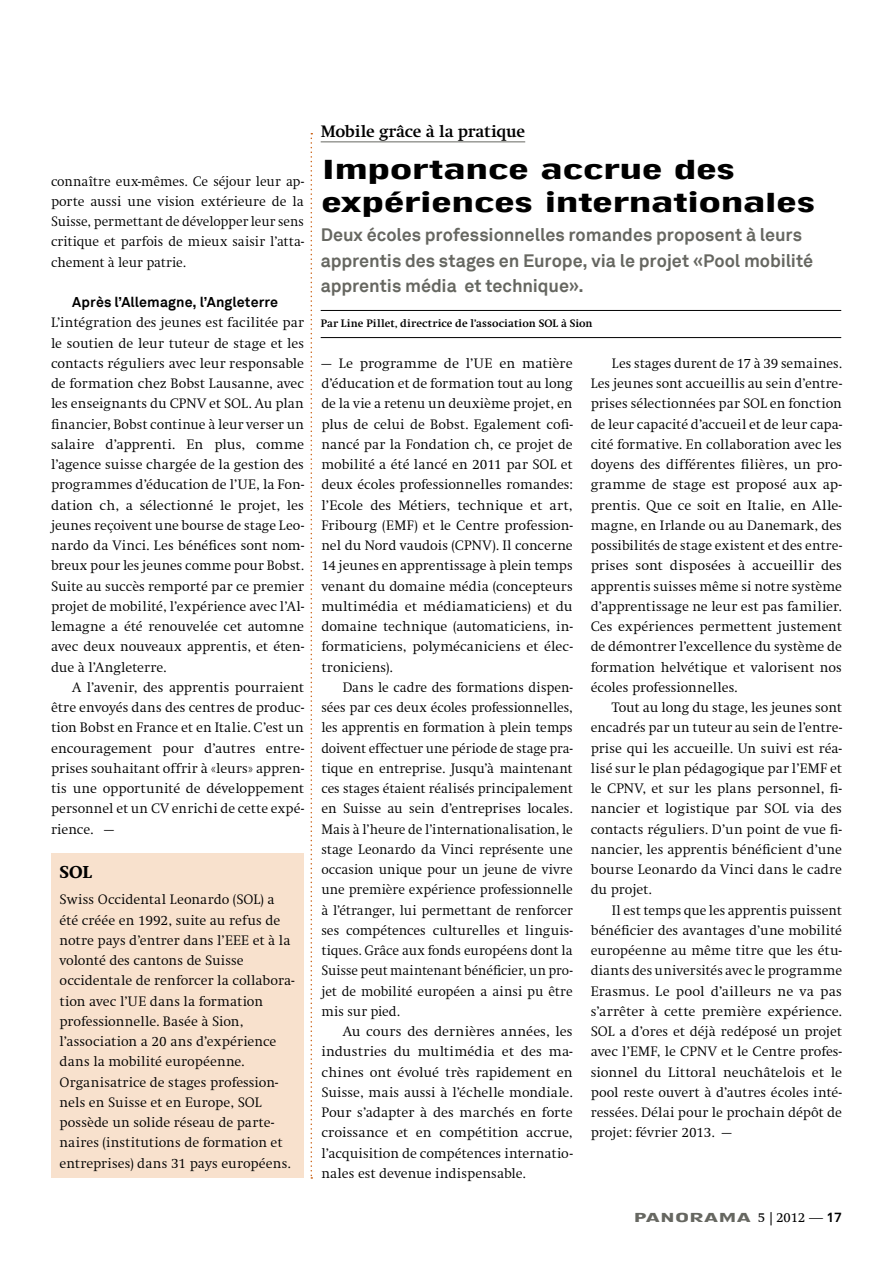
<style>
.page{position:relative;width:893px;height:1263px;background:#fff}
.page>*{position:absolute;margin:0;border:0;box-sizing:border-box;transform-origin:0 0}
.t1{font:28.5px/33px "Rundfunk Grotesk Com";letter-spacing:-.03em;color:#000;scale:1.35 1}
.t2{font:700 18px/25.5px "Akkurat";letter-spacing:-.005em;color:#666761}
.t3{font:800 18px "Swift";color:#000}
.t4{font:700 17.25px "Swift";letter-spacing:-.015em;color:#000}
.t5{font:300 14.25px/20.2px "Swift";letter-spacing:.005em;color:#000;text-align:justify}
.t6{font:700 14.25px "Akkurat";letter-spacing:.005em;color:#000}
.t7{font:13.5px "Rundfunk Grotesk Com";color:#666761;scale:1.5 1}
.t8{font:700 11.25px "Swift";letter-spacing:.015em;color:#000}
.s1{font-family:"Swift Com";color:#000}
.s2{font-family:"Swift";font-weight:300;color:#000}
.s3{font-family:"Akkurat";font-weight:700;color:#000}
</style>
<div class="page">
<div style="left:51px;top:854px;width:252px;height:324px;background:#f8e1cd"></div>
<hr style="left:321px;top:142px;width:204px;height:1px;background:#666761">
<hr style="left:321px;top:310px;width:520px;height:1px;background:#000">
<hr style="left:321px;top:337px;width:520px;height:1px;background:#000">
<svg style="left:311px;top:133px;width:1px;height:1046px"></svg>
<p class="t5" style="left:51px;top:171px;width:255px">connaître eux-mêmes. Ce séjour leur ap&shy;porte aussi une vision extérieure de la Suisse, permettant de développer leur sens critique et parfois de mieux saisir l’atta&shy;chement à leur patrie.</p>
<p class="t6" style="left:72px;top:293px;width:207px">Après l’Allemagne, l’Angleterre</p>
<p class="t5" style="left:51px;top:313px;width:255px">L’intégration des jeunes est facilitée par le soutien de leur tuteur de stage et les contacts réguliers avec leur responsable de formation chez Bobst Lausanne, avec les enseignants du CPNV et SOL. Au plan financier, Bobst continue à leur verser un salaire d’apprenti. En plus, comme l’agence suisse chargée de la gestion des programmes d’éducation de l’UE, la Fon&shy;dation ch, a sélectionné le projet, les jeunes reçoivent une bourse de stage Leo&shy;nardo da Vinci. Les bénéfices sont nom&shy;breux pour les jeunes comme pour Bobst.<br>Suite au succès remporté par ce premier projet de mobilité, l’expérience avec l’Al&shy;lemagne a été renouvelée cet automne avec deux nouveaux apprentis, et éten&shy;due à l’Angleterre.</p>
<p class="t5" style="left:51px;top:677px;width:255px;text-indent:21px">A l’avenir, des apprentis pourraient être envoyés dans des centres de produc&shy;tion Bobst en France et en Italie. C’est un encouragement pour d’autres entre&shy;prises souhaitant offrir à «leurs» appren&shy;tis une opportunité de développement personnel et un CV enrichi de cette expé&shy;rience. —</p>
<p class="t3" style="left:60px;top:862px;width:34px">SOL</p>
<p class="t5" style="left:60px;top:890px;width:236px;text-align:left">Swiss Occidental Leonardo (SOL) a été créée en 1992, suite au refus de notre pays d’entrer dans l’EEE et à la volonté des cantons de Suisse occidentale de renforcer la collabora&shy;tion avec l’UE dans la formation professionnelle. Basée à Sion, l’association a 20 ans d’expérience dans la mobilité européenne.<br>Organisatrice de stages profession&shy;nels en Suisse et en Europe, SOL possède un solide réseau de parte&shy;naires (institutions de formation et entreprises) dans 31 pays européens.</p>
<p class="t4" style="left:321px;top:122px;width:206px">Mobile grâce à la pratique</p>
<h1 class="t1" style="left:321px;top:152px;width:368px">Importance accrue des expériences internationales</h1>
<p class="t2" style="left:321px;top:222px;width:494px">Deux écoles professionnelles romandes proposent à leurs apprentis des stages en Europe, via le projet «Pool mobilité apprentis média et technique».</p>
<p class="t8" style="left:321px;top:318px;width:273px">Par Line Pillet, directrice de l’association SOL à Sion</p>
<p class="t5" style="left:321px;top:353px;width:253px">— Le programme de l’UE en matière d’éducation et de formation tout au long de la vie a retenu un deuxième projet, en plus de celui de Bobst. Egalement cofi&shy;nancé par la Fondation ch, ce projet de mobilité a été lancé en 2011 par SOL et deux écoles professionnelles romandes: l’Ecole des Métiers, technique et art, Fribourg (EMF) et le Centre profession&shy;nel du Nord vaudois (CPNV). Il concerne 14 jeunes en apprentissage à plein temps venant du domaine média (concepteurs multimédia et médiamaticiens) et du domaine technique (automaticiens, in&shy;formaticiens, polymécaniciens et élec&shy;troniciens).</p>
<p class="t5" style="left:321px;top:677px;width:253px;text-indent:21px">Dans le cadre des formations dispen&shy;sées par ces deux écoles professionnelles, les apprentis en formation à plein temps doivent effectuer une période de stage pra&shy;tique en entreprise. Jusqu’à maintenant ces stages étaient réalisés principalement en Suisse au sein d’entreprises locales.<br>Mais à l’heure de l’internationalisation, le stage Leonardo da Vinci représente une occasion unique pour un jeune de vivre une première expérience professionnelle à l’étranger, lui permettant de renforcer ses compétences culturelles et linguis&shy;tiques. Grâce aux fonds européens dont la Suisse peut maintenant bénéficier, un pro&shy;jet de mobilité européen a ainsi pu être mis sur pied.</p>
<p class="t5" style="left:321px;top:1022px;width:253px;text-indent:21px">Au cours des dernières années, les industries du multimédia et des ma&shy;chines ont évolué très rapidement en Suisse, mais aussi à l’échelle mondiale.<br>Pour s’adapter à des marchés en forte croissance et en compétition accrue, l’acquisition de compétences internatio&shy;nales est devenue indispensable.</p>
<p class="t5" style="left:591px;top:353px;width:253px;text-indent:21px">Les stages durent de 17 à 39 semaines.<br>Les jeunes sont accueillis au sein d’entre&shy;prises sélectionnées par SOL en fonction de leur capacité d’accueil et de leur capa&shy;cité formative. En collaboration avec les doyens des différentes filières, un pro&shy;gramme de stage est proposé aux ap&shy;prentis. Que ce soit en Italie, en Alle&shy;magne, en Irlande ou au Danemark, des possibilités de stage existent et des entre&shy;prises sont disposées à accueillir des apprentis suisses même si notre système d’apprentissage ne leur est pas familier.<br>Ces expériences permettent justement de démontrer l’excellence du système de formation helvétique et valorisent nos écoles professionnelles.</p>
<p class="t5" style="left:591px;top:698px;width:253px;text-indent:21px">Tout au long du stage, les jeunes sont encadrés par un tuteur au sein de l’entre&shy;prise qui les accueille. Un suivi est réa&shy;lisé sur le plan pédagogique par l’EMF et le CPNV, et sur les plans personnel, fi&shy;nancier et logistique par SOL via des contacts réguliers. D’un point de vue fi&shy;nancier, les apprentis bénéficient d’une bourse Leonardo da Vinci dans le cadre du projet.</p>
<p class="t5" style="left:591px;top:900px;width:253px;text-indent:21px">Il est temps que les apprentis puissent bénéficier des avantages d’une mobilité européenne au même titre que les étu&shy;diants des universités avec le programme Erasmus. Le pool d’ailleurs ne va pas s’arrêter à cette première expérience.<br>SOL a d’ores et déjà redéposé un projet avec l’EMF, le CPNV et le Centre profes&shy;sionnel du Littoral neuchâtelois et le pool reste ouvert à d’autres écoles inté&shy;ressées. Délai pour le prochain dépôt de projet: février 2013. —</p>
<p class="t7" style="left:633px;top:1210px;width:141px">PANORAMA <span class="s1">5 |2012</span> <span class="s2">—</span> <span class="s3">17</span></p>
</div>
